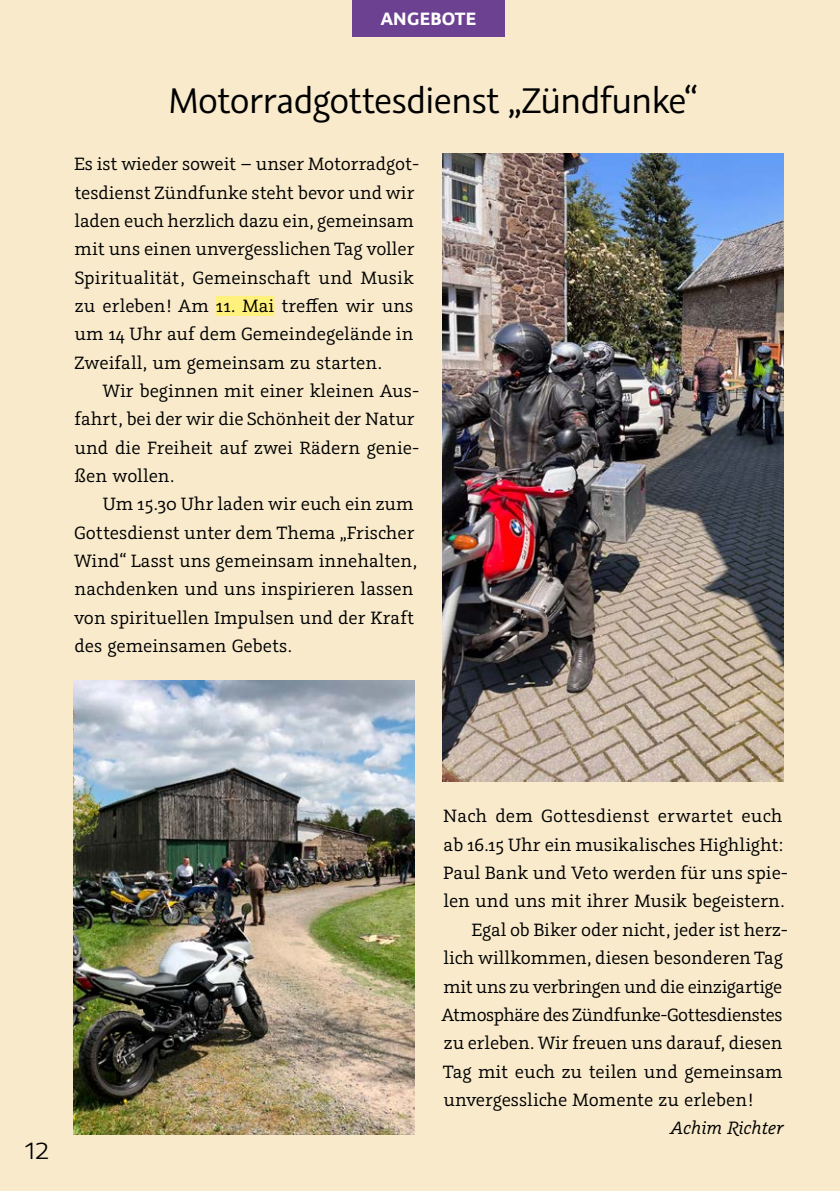
<style>
.page{position:relative;width:840px;height:1191px;background:#fff}
.page>*{position:absolute;margin:0;border:0;box-sizing:border-box;transform-origin:0 0}
.t1{font:40px "Graublau Sans";letter-spacing:-.035em;color:#000}
.t2{font:300 36px "Graublau Sans";color:#000}
.t3{font:20px/28.4px "Graublau Slab";letter-spacing:-.005em;color:#000}
.t4{font:20px "Graublau Slab";letter-spacing:-.025em;color:#000}
.t5{font:italic 20px "Graublau Slab";color:#000}
.t6{font:700 20px "Graublau Sans";color:#fff}
</style>
<div class="page">
<div style="left:0;top:0;width:839px;height:1191px;background:#f8eacb"></div>
<div style="left:216px;top:296px;width:58px;height:20px;background:#fff17b"></div>
<img style="left:74px;top:680px;width:340px;height:454px">
<img style="left:442px;top:153px;width:340px;height:628px">
<div style="left:352px;top:0;width:152px;height:36px;background:#6c4192"></div>
<p class="t6" style="left:380px;top:6px;width:97px">ANGEBOTE</p>
<h1 class="t1" style="left:168px;top:77px;width:530px">Motorradgottesdienst „Zündfunke“</h1>
<p class="t3" style="left:74px;top:149px;width:346px">Es ist wieder soweit – unser Motorradgot&shy;tesdienst Zündfunke steht bevor und wir laden euch herzlich dazu ein, gemeinsam mit uns einen unvergesslichen Tag voller Spiritualität, Gemeinschaft und Musik zu erleben! Am 11. Mai treffen wir uns um 14 Uhr auf dem Gemeindegelände in Zweifall, um gemeinsam zu starten.</p>
<p class="t3" style="left:74px;top:376px;width:346px;text-indent:28px">Wir beginnen mit einer kleinen Aus&shy;fahrt, bei der wir die Schönheit der Natur und die Freiheit auf zwei Rädern genie&shy;ßen wollen.</p>
<p class="t3" style="left:74px;top:490px;width:344px;text-indent:29px">Um 15.30 Uhr laden wir euch ein zum Gottesdienst unter dem Thema „Frischer Wind“ Lasst uns gemeinsam innehalten, nachdenken und uns inspirieren lassen von spirituellen Impulsen und der Kraft des gemeinsamen Gebets.</p>
<h2 class="t2" style="left:24px;top:1126px;width:26px">12</h2>
<p class="t3" style="left:443px;top:801px;width:340px">Nach dem Gottesdienst erwartet euch</p>
<p class="t3" style="left:443px;top:830px;width:341px">ab 16.15 Uhr ein musikalisches Highlight:</p>
<p class="t3" style="left:443px;top:858px;width:346px">Paul Bank und Veto werden für uns spie-</p>
<p class="t3" style="left:443px;top:886px;width:343px">len und uns mit ihrer Musik begeistern.</p>
<p class="t3" style="left:471px;top:915px;width:318px">Egal ob Biker oder nicht, jeder ist herz-</p>
<p class="t3" style="left:443px;top:943px;width:341px">lich willkommen, diesen besonderen Tag</p>
<p class="t3" style="left:443px;top:971px;width:340px">mit uns zu verbringen und die einzigartige</p>
<p class="t4" style="left:441px;top:1002px;width:342px">Atmosphäre des Zündfunke-Gottesdienstes</p>
<p class="t3" style="left:443px;top:1028px;width:340px">zu erleben. Wir freuen uns darauf, diesen</p>
<p class="t3" style="left:442px;top:1056px;width:341px">Tag mit euch zu teilen und gemeinsam</p>
<p class="t3" style="left:443px;top:1085px;width:311px">unvergessliche Momente zu erleben!</p>
<p class="t5" style="left:669px;top:1116px;width:115px">Achim Richter</p>
</div>
